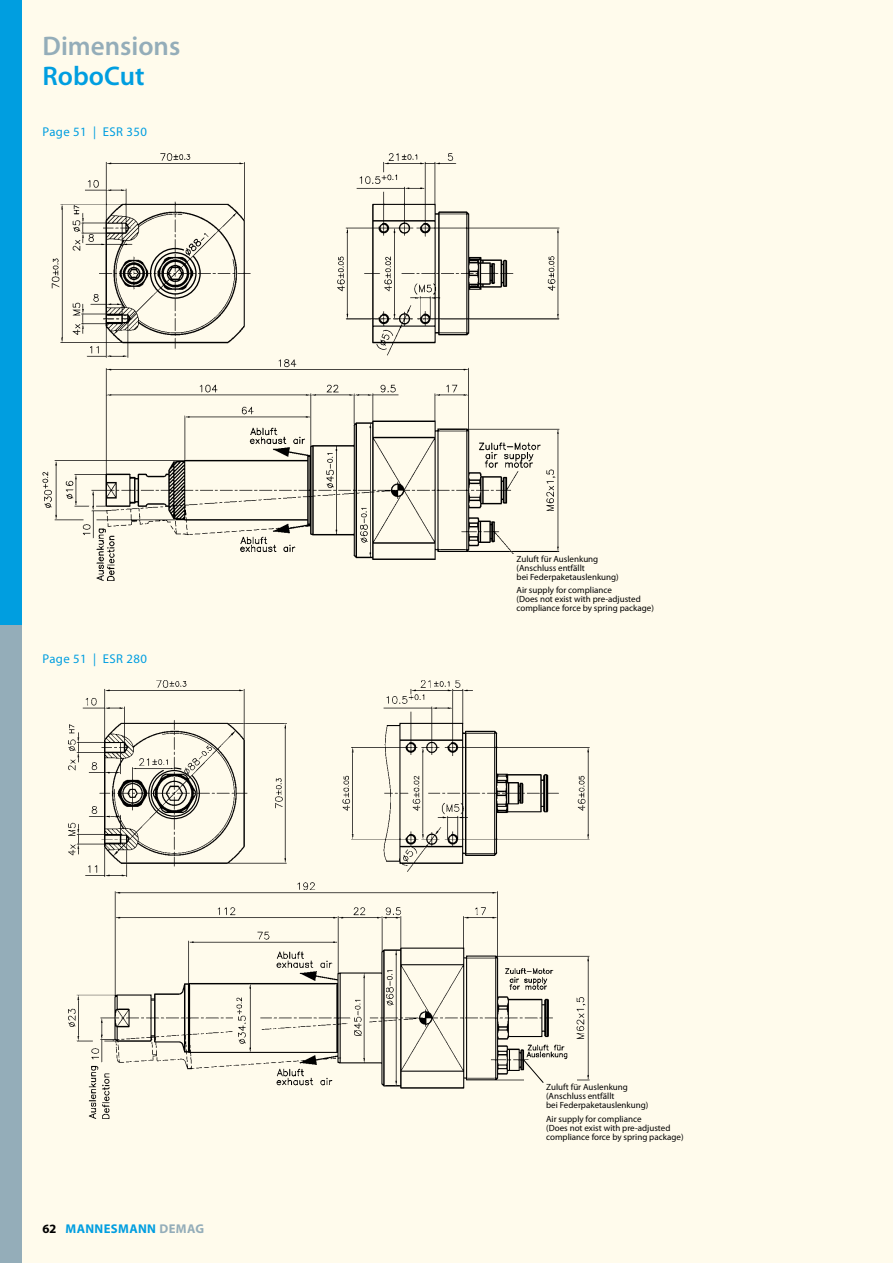
<style>
.page{position:relative;width:893px;height:1263px;background:#fffbec}
.page>*{position:absolute;margin:0;border:0;box-sizing:border-box;transform-origin:0 0}
.t1{font:600 27px "Myriad Pro";color:#94adb9}
.t2{font:600 27px "Myriad Pro";color:#009ee0}
.t3{font:12.75px "Myriad Pro";letter-spacing:.03em;color:#009ee0}
.t4{font:700 12.75px "Myriad Pro";letter-spacing:.03em;color:#009ee0}
.t5{font:9px/9px "Myriad Pro";color:#000}
.s1{color:#000}
.s2{color:#94adb9}
</style>
<div class="page">
<div style="left:0;top:0;width:21px;height:625px;background:#009ee0"></div>
<div style="left:0;top:625px;width:21px;height:638px;background:#94adb9"></div>
<img style="left:68px;top:680px;width:522px;height:439px">
<img style="left:21px;top:129px;width:539px;height:478px">
<div style="left:487px;top:554px;width:127px;height:85px;background:#fffbec"></div>
<div style="left:525px;top:1060px;width:45px;height:15px;background:#fffbec"></div>
<div style="left:524px;top:1078px;width:53px;height:16px;background:#fffbec"></div>
<div style="left:561px;top:1069px;width:16px;height:15px;background:#fffbec"></div>
<svg style="left:522px;top:1058px;width:22px;height:26px"></svg>
<svg style="left:149px;top:247px;width:52px;height:52px"></svg>
<div style="left:154px;top:252px;width:43px;height:43px;border:1px solid #000;border-radius:50%"></div>
<svg style="left:148px;top:767px;width:53px;height:53px"></svg>
<h1 class="t1" style="left:43px;top:29px;width:139px">Dimensions</h1>
<h1 class="t2" style="left:43px;top:59px;width:103px">RoboCut</h1>
<h2 class="t3" style="left:43px;top:124px;width:106px">Page 51 | ESR 350</h2>
<h2 class="t3" style="left:43px;top:651px;width:106px">Page 51 | ESR 280</h2>
<h2 class="t4" style="left:43px;top:1220px;width:163px"><span class="s1">62</span> MANNESMANN <span class="s2">DEMAG</span></h2>
<p class="t5" style="left:516px;top:554px;width:104px">Zuluft für Auslenkung (Anschluss entfällt<br>bei Federpaketauslenkung)</p>
<p class="t5" style="left:516px;top:585px;width:139px">Air supply for compliance<br>(Does not exist with pre-adjusted compliance force by spring package)</p>
<p class="t5" style="left:546px;top:1082px;width:104px">Zuluft für Auslenkung (Anschluss entfällt<br>bei Federpaketauslenkung)</p>
<p class="t5" style="left:546px;top:1114px;width:139px">Air supply for compliance<br>(Does not exist with pre-adjusted compliance force by spring package)</p>
</div>
